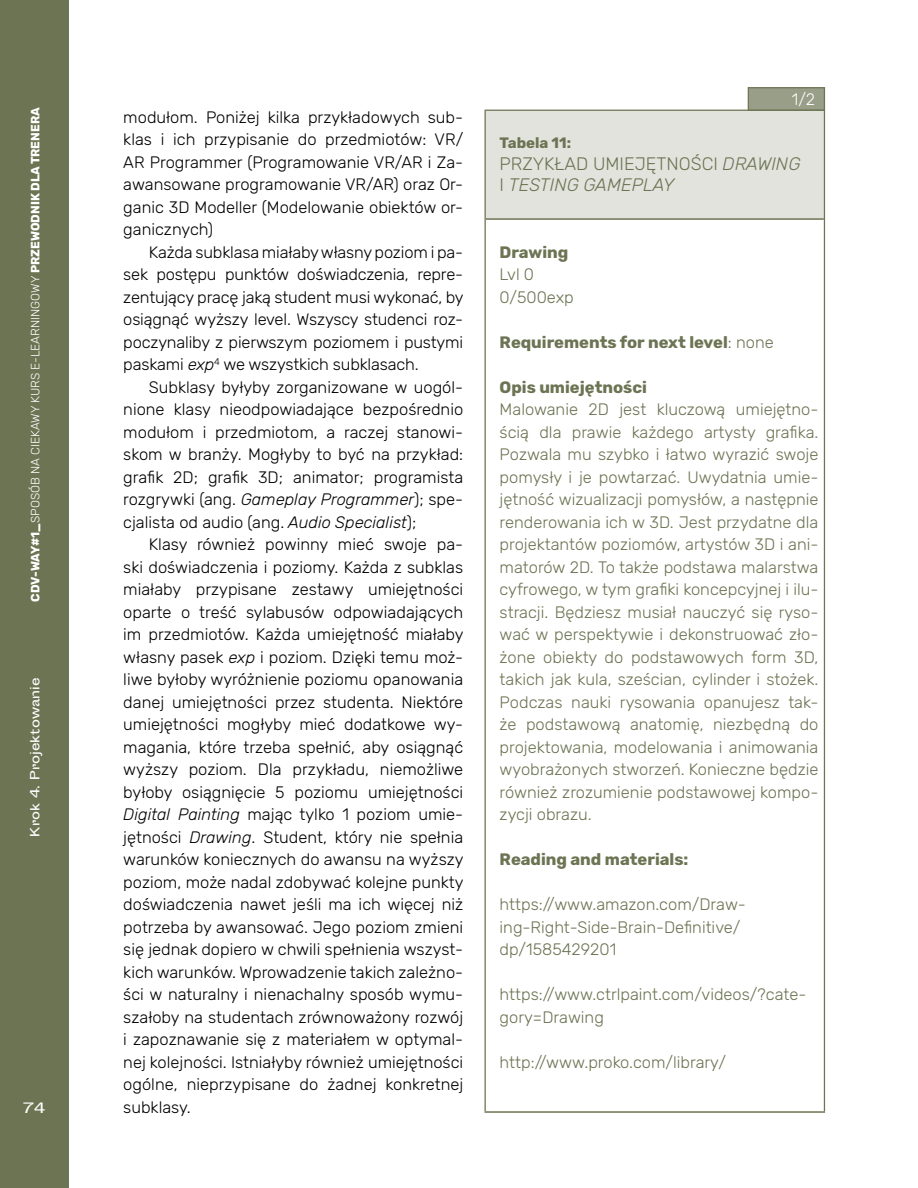
<style>
.page{position:relative;width:918px;height:1188px;background:#fff}
.page>*{position:absolute;margin:0;border:0;box-sizing:border-box;transform-origin:0 0}
.t1{font:italic 300 18px/21.6px "Rubik";color:#6c7453}
.t2{font:300 16.5px/22.5px "Rubik";color:#000;text-align:justify}
.t3{font:300 16.5px/22.5px "Rubik";color:#6c7453}
.t4{font:700 16.5px "Rubik";color:#6c7453}
.t5{font:300 16.5px "Rubik";color:#fff}
.t6{font:700 15px "Rubik";color:#6c7453}
.t7{font:13.5px "Sporting Grotesque";color:#fff}
.t8{font:300 12px "Rubik";color:#fff}
.t9{font:12px "Sporting Grotesque";color:#fff}
.s1{font-weight:700}
.s2{font-style:italic}
.s3{font-style:normal}
.s4{font-weight:300}
</style>
<div class="page">
<div style="left:0;top:0;width:68px;height:1188px;background:#6c7453"></div>
<div style="left:485px;top:110px;width:339px;height:109px;background:#e2e3dd"></div>
<hr style="left:485px;top:110px;width:340px;height:1px;background:#6c7453">
<hr style="left:485px;top:111px;width:1px;height:108px;background:#6c7453">
<hr style="left:485px;top:1111px;width:340px;height:2px;background:#6c7453">
<hr style="left:486px;top:218px;width:338px;height:2px;background:#6c7453">
<hr style="left:485px;top:219px;width:1px;height:892px;background:#6c7453">
<hr style="left:824px;top:219px;width:1px;height:892px;background:#6c7453">
<hr style="left:824px;top:111px;width:1px;height:108px;background:#6c7453">
<div style="left:748px;top:87px;width:77px;height:24px;background:#989e87;border:1px solid #6c7453"></div>
<p class="t8" style="left:29px;top:602px;width:496px;rotate:-90deg"><span class="s1">CDV-WAY#1_</span>SPOSÓB NA CIEKAWY KURS E-LEARNINGOWY <span class="s1">PRZEWODNIK DLA TRENERA</span></p>
<p class="t9" style="left:28px;top:837px;width:161px;rotate:-90deg">Krok 4. Projektowanie</p>
<p class="t7" style="left:23px;top:1100px;width:23px">74</p>
<p class="t2" style="left:123px;top:106px;width:341px">modułom. Poniżej kilka przykładowych sub&shy;klas i ich przypisanie do przedmiotów: VR/ AR Programmer (Programowanie VR/AR i Za&shy;awansowane programowanie VR/AR) oraz Or&shy;ganic 3D Modeller (Modelowanie obiektów or&shy;ganicznych)</p>
<p class="t2" style="left:123px;top:241px;width:342px;text-indent:26px">Każda subklasa miałaby własny poziom i pa&shy;sek postępu punktów doświadczenia, repre&shy;zentujący pracę jaką student musi wykonać, by osiągnąć wyższy level. Wszyscy studenci roz&shy;poczynaliby z pierwszym poziomem i pustymi paskami <span class="s2">exp</span><sup>4</sup> we wszystkich subklasach.</p>
<p class="t2" style="left:123px;top:376px;width:341px;text-indent:26px">Subklasy byłyby zorganizowane w uogól&shy;nione klasy nieodpowiadające bezpośrednio modułom i przedmiotom, a raczej stanowi&shy;skom w branży. Mogłyby to być na przykład: grafik 2D; grafik 3D; animator; programista rozgrywki (ang. <span class="s2">Gameplay Programmer</span>); spe&shy;cjalista od audio (ang. <span class="s2">Audio Specialist</span>);</p>
<p class="t2" style="left:123px;top:534px;width:342px;text-indent:26px">Klasy również powinny mieć swoje pa&shy;ski doświadczenia i poziomy. Każda z subklas miałaby przypisane zestawy umiejętności oparte o treść sylabusów odpowiadających im przedmiotów. Każda umiejętność miałaby własny pasek <span class="s2">exp</span> i poziom. Dzięki temu moż&shy;liwe byłoby wyróżnienie poziomu opanowania danej umiejętności przez studenta. Niektóre umiejętności mogłyby mieć dodatkowe wy&shy;magania, które trzeba spełnić, aby osiągnąć wyższy poziom. Dla przykładu, niemożliwe byłoby osiągnięcie 5 poziomu umiejętności <span class="s2">Digital Painting</span> mając tylko 1 poziom umie&shy;jętności <span class="s2">Drawing</span>. Student, który nie spełnia warunków koniecznych do awansu na wyższy poziom, może nadal zdobywać kolejne punkty doświadczenia nawet jeśli ma ich więcej niż potrzeba by awansować. Jego poziom zmieni się jednak dopiero w chwili spełnienia wszyst&shy;kich warunków. Wprowadzenie takich zależno&shy;ści w naturalny i nienachalny sposób wymu&shy;szałoby na studentach zrównoważony rozwój i zapoznawanie się z materiałem w optymal&shy;nej kolejności. Istniałyby również umiejętności ogólne, nieprzypisane do żadnej konkretnej subklasy.</p>
<p class="t5" style="left:792px;top:90px;width:25px">1/2</p>
<p class="t6" style="left:500px;top:134px;width:73px">Tabela 11:</p>
<p class="t1" style="left:500px;top:153px;width:302px"><span class="s3">PRZYKŁAD UMIEJĘTNOŚCI</span> DRAWING<br><span class="s3">I</span> TESTING GAMEPLAY</p>
<p class="t4" style="left:500px;top:242px;width:70px">Drawing</p>
<p class="t3" style="left:500px;top:264px;width:76px">Lvl 0<br>0/500exp</p>
<p class="t4" style="left:500px;top:332px;width:276px">Requirements for next level<span class="s4">: none</span></p>
<p class="t4" style="left:500px;top:377px;width:149px">Opis umiejętności</p>
<p class="t3" style="left:500px;top:399px;width:320px;text-align:justify">Malowanie 2D jest kluczową umiejętno&shy;ścią dla prawie każdego artysty grafika.<br>Pozwala mu szybko i łatwo wyrazić swoje pomysły i je powtarzać. Uwydatnia umie&shy;jętność wizualizacji pomysłów, a następnie renderowania ich w 3D. Jest przydatne dla projektantów poziomów, artystów 3D i ani&shy;matorów 2D. To także podstawa malarstwa cyfrowego, w tym grafiki koncepcyjnej i ilu&shy;stracji. Będziesz musiał nauczyć się ryso&shy;wać w perspektywie i dekonstruować zło&shy;żone obiekty do podstawowych form 3D, takich jak kula, sześcian, cylinder i stożek.<br>Podczas nauki rysowania opanujesz tak&shy;że podstawową anatomię, niezbędną do projektowania, modelowania i animowania wyobrażonych stworzeń. Konieczne będzie również zrozumienie podstawowej kompo&shy;zycji obrazu.</p>
<p class="t4" style="left:500px;top:850px;width:190px">Reading and materials:</p>
<p class="t3" style="left:500px;top:894px;width:248px">https://www.amazon.com/Draw&shy;ing-Right-Side-Brain-Definitive/ dp/1585429201</p>
<p class="t3" style="left:500px;top:984px;width:308px">https://www.ctrlpaint.com/videos/?cate&shy;gory=Drawing</p>
<p class="t3" style="left:500px;top:1051px;width:228px">http://www.proko.com/library/</p>
</div>
